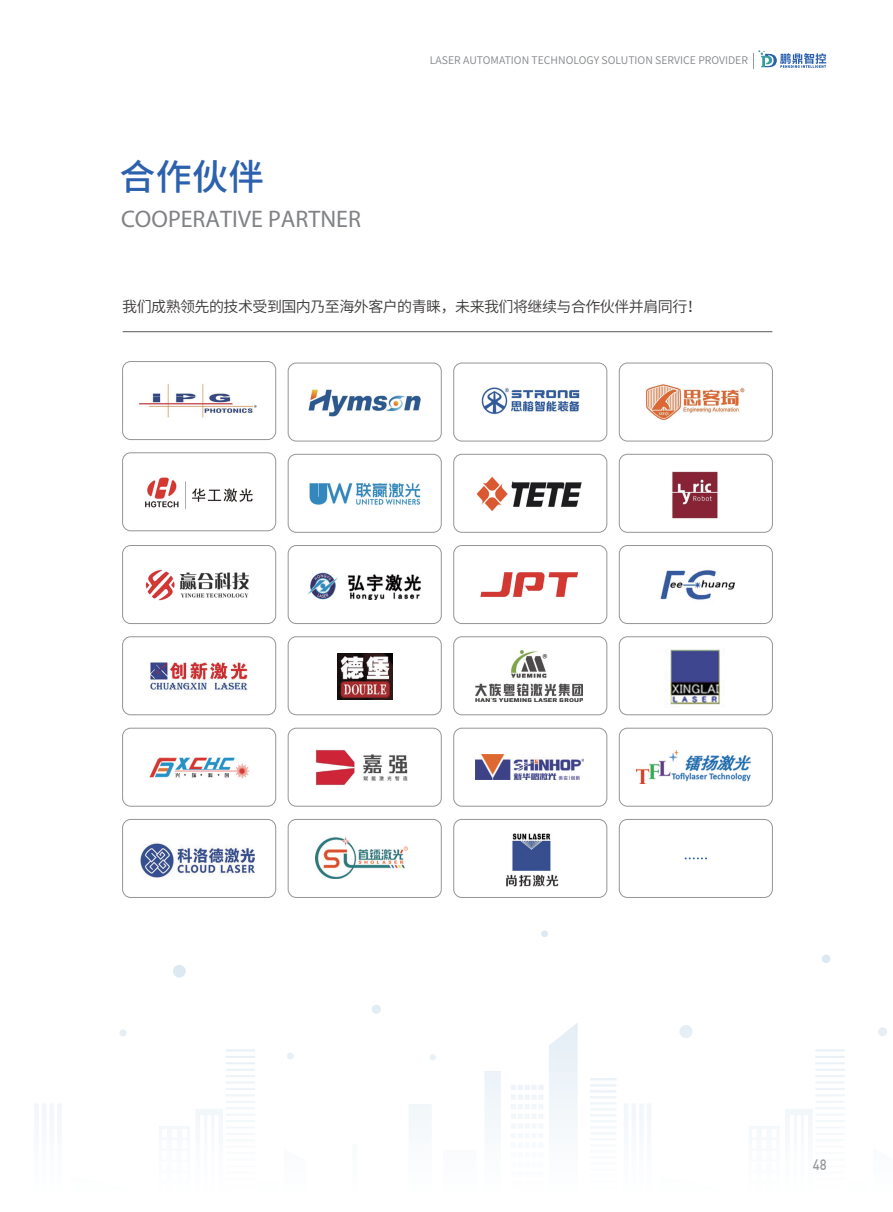
<style>
.page{position:relative;width:893px;height:1212px;background:#fff}
.page>*{position:absolute;margin:0;border:0;box-sizing:border-box;transform-origin:0 0}
.t1{font:500 36px "Source Han Sans SC";color:#2c61ae}
.t2{font:24px "Myriad Pro";color:#808285}
.t3{font:15px "Source Han Sans SC";letter-spacing:-.035em;color:#3d3b3a}
.t4{font:500 14.85px "DIN";color:#97999c;scale:.88 1}
.t5{font:10.5px "Source Han Sans SC";color:#848689}
</style>
<div class="page">
<svg style="left:753px;top:50px;width:73px;height:18px"></svg>
<hr style="left:123px;top:331px;width:649px;height:1px;background:#5c5c5f">
<div style="left:122px;top:361px;width:154px;height:79px;border:1px solid #939598;border-radius:8px"></div>
<div style="left:288px;top:363px;width:154px;height:78px;border:1px solid #939598;border-radius:8px"></div>
<div style="left:453px;top:363px;width:154px;height:78px;border:1px solid #939598;border-radius:8px"></div>
<div style="left:619px;top:363px;width:154px;height:78px;border:1px solid #939598;border-radius:8px"></div>
<div style="left:122px;top:452px;width:154px;height:79px;border:1px solid #939598;border-radius:8px"></div>
<div style="left:288px;top:454px;width:154px;height:78px;border:1px solid #939598;border-radius:8px"></div>
<div style="left:453px;top:454px;width:154px;height:78px;border:1px solid #939598;border-radius:8px"></div>
<div style="left:619px;top:454px;width:154px;height:78px;border:1px solid #939598;border-radius:8px"></div>
<div style="left:122px;top:545px;width:154px;height:79px;border:1px solid #939598;border-radius:8px"></div>
<div style="left:288px;top:545px;width:154px;height:79px;border:1px solid #939598;border-radius:8px"></div>
<div style="left:453px;top:545px;width:154px;height:79px;border:1px solid #939598;border-radius:8px"></div>
<div style="left:619px;top:545px;width:154px;height:79px;border:1px solid #939598;border-radius:8px"></div>
<div style="left:122px;top:636px;width:154px;height:79px;border:1px solid #939598;border-radius:8px"></div>
<div style="left:288px;top:636px;width:154px;height:79px;border:1px solid #939598;border-radius:8px"></div>
<div style="left:453px;top:636px;width:154px;height:79px;border:1px solid #939598;border-radius:8px"></div>
<div style="left:619px;top:636px;width:154px;height:79px;border:1px solid #939598;border-radius:8px"></div>
<div style="left:122px;top:728px;width:154px;height:78px;border:1px solid #939598;border-radius:8px"></div>
<div style="left:288px;top:728px;width:154px;height:78px;border:1px solid #939598;border-radius:8px"></div>
<div style="left:453px;top:728px;width:154px;height:78px;border:1px solid #939598;border-radius:8px"></div>
<div style="left:619px;top:728px;width:154px;height:78px;border:1px solid #939598;border-radius:8px"></div>
<div style="left:122px;top:819px;width:154px;height:79px;border:1px solid #939598;border-radius:8px"></div>
<div style="left:288px;top:819px;width:154px;height:79px;border:1px solid #939598;border-radius:8px"></div>
<div style="left:453px;top:819px;width:154px;height:79px;border:1px solid #939598;border-radius:8px"></div>
<div style="left:619px;top:819px;width:154px;height:79px;border:1px solid #939598;border-radius:8px"></div>
<svg style="left:685px;top:857px;width:22px;height:2px"></svg>
<svg style="left:34px;top:930px;width:853px;height:199px"></svg>
<img style="left:140px;top:383px;width:117px;height:34px">
<img style="left:309px;top:390px;width:112px;height:26px">
<img style="left:481px;top:387px;width:99px;height:27px">
<img style="left:646px;top:384px;width:98px;height:36px">
<img style="left:145px;top:478px;width:108px;height:31px">
<img style="left:309px;top:483px;width:111px;height:22px">
<img style="left:477px;top:476px;width:104px;height:35px">
<img style="left:672px;top:471px;width:46px;height:48px">
<img style="left:146px;top:569px;width:103px;height:31px">
<img style="left:308px;top:572px;width:112px;height:27px">
<img style="left:481px;top:572px;width:96px;height:25px">
<img style="left:475px;top:650px;width:108px;height:51px">
<img style="left:659px;top:569px;width:76px;height:34px">
<img style="left:337px;top:654px;width:55px;height:46px">
<img style="left:149px;top:662px;width:99px;height:32px">
<img style="left:670px;top:649px;width:50px;height:56px">
<img style="left:149px;top:757px;width:101px;height:22px">
<img style="left:315px;top:749px;width:93px;height:36px">
<img style="left:476px;top:755px;width:108px;height:24px">
<img style="left:637px;top:751px;width:114px;height:32px">
<img style="left:141px;top:842px;width:113px;height:35px">
<img style="left:316px;top:837px;width:91px;height:41px">
<img style="left:506px;top:833px;width:52px;height:53px">
<h1 class="t1" style="left:120px;top:157px;width:147px">合作伙伴</h1>
<h2 class="t2" style="left:121px;top:204px;width:241px">COOPERATIVE PARTNER</h2>
<p class="t5" style="left:430px;top:54px;width:319px">LASER AUTOMATION TECHNOLOGY SOLUTION SERVICE PROVIDER</p>
<h3 class="t3" style="left:122px;top:298px;width:581px">我们成熟领先的技术受到国内乃至海外客户的青睐，未来我们将继续与合作伙伴并肩同行！</h3>
<h3 class="t4" style="left:813px;top:1155px;width:17px">48</h3>
</div>
